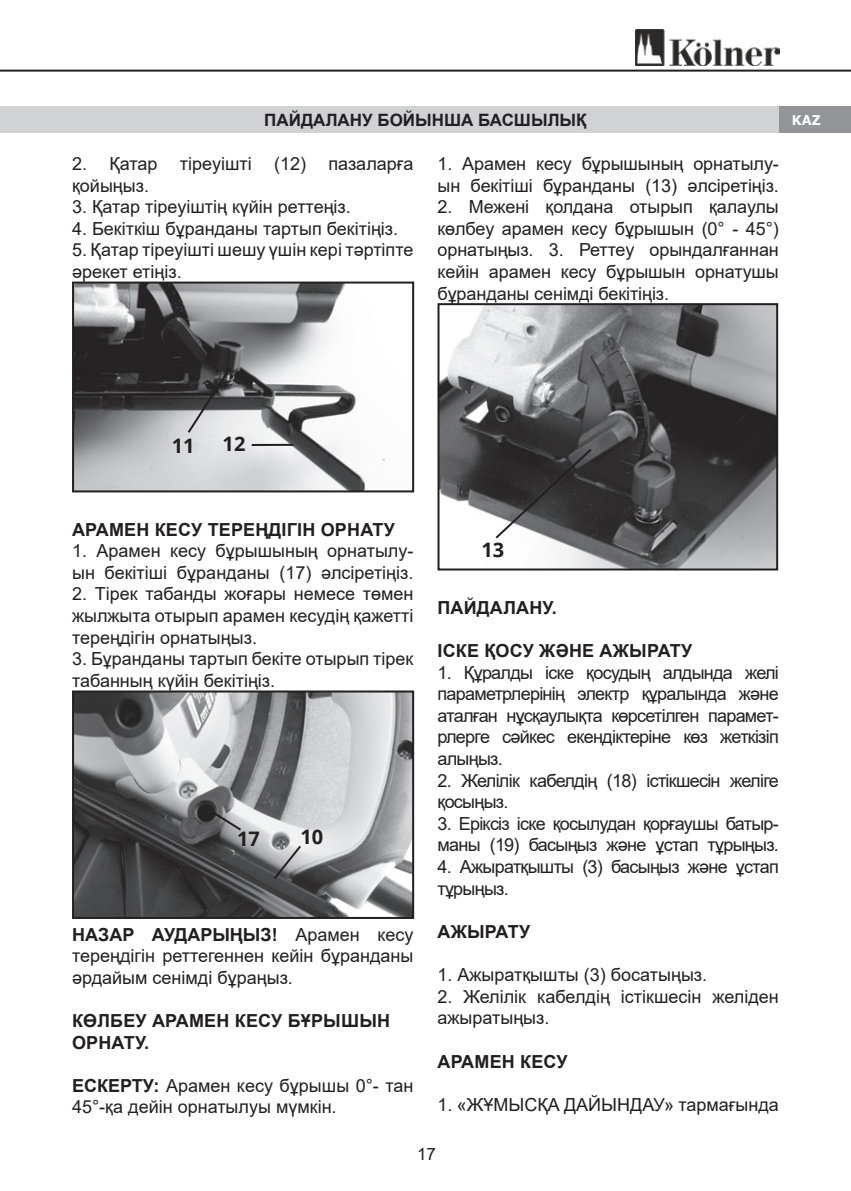
<style>
.page{position:relative;width:851px;height:1191px;background:#fff}
.page>*{position:absolute;margin:0;border:0;box-sizing:border-box;transform-origin:0 0}
.t1{font:700 20px "Open Sans";color:#231f20}
.t2{font:18px/21.6px "Arial";color:#231f20}
.t3{font:18px/21.6px "Arial";letter-spacing:-.04em;color:#231f20}
.t4{font:700 18px/21.6px "Arial";letter-spacing:.01em;color:#231f20}
.t5{font:700 17px "Arial";color:#231f20}
.t6{font:17px "Arial";color:#231f20}
.t7{font:700 13.6px "Verdana";color:#fff;scale:.95 1}
.s1{font-weight:700}
</style>
<div class="page">
<div style="left:0;top:107px;width:850px;height:26px;background:#d1d2d4"></div>
<hr style="left:0;top:70px;width:850px;height:2px;background:#231f20">
<img style="left:635px;top:29px;width:144px;height:36px">
<div style="left:778px;top:107px;width:72px;height:26px;background:#939598"></div>
<img style="left:75px;top:284px;width:310px;height:205px">
<div style="left:72px;top:281px;width:342px;height:211px;border:2px solid #231f20"></div>
<svg style="left:186px;top:365px;width:47px;height:70px"></svg>
<hr style="left:252px;top:444px;width:41px;height:2px;background:#231f20">
<img style="left:75px;top:693px;width:336px;height:223px">
<div style="left:72px;top:690px;width:342px;height:229px;border:2px solid #231f20"></div>
<svg style="left:212px;top:810px;width:31px;height:22px"></svg>
<svg style="left:272px;top:843px;width:31px;height:38px"></svg>
<img style="left:440px;top:306px;width:335px;height:261px">
<div style="left:437px;top:303px;width:341px;height:267px;border:2px solid #231f20"></div>
<svg style="left:493px;top:446px;width:100px;height:94px"></svg>
<p class="t5" style="left:264px;top:108px;width:324px">ПАЙДАЛАНУ БОЙЫНША БАСШЫЛЫҚ</p>
<p class="t7" style="left:791px;top:110px;width:32px">KAZ</p>
<p class="t2" style="left:72px;top:153px;width:343px">2. Қатар тіреуішті (12) пазаларға қойыңыз.</p>
<p class="t2" style="left:72px;top:196px;width:280px">3. Қатар тіреуіштің күйін реттеңіз.</p>
<p class="t2" style="left:72px;top:217px;width:327px">4. Бекіткіш бұранданы тартып бекітіңіз.</p>
<p class="t2" style="left:72px;top:239px;width:343px">5. Қатар тіреуішті шешу үшін кері тәртіпте әрекет етіңіз.</p>
<p class="t2" style="left:437px;top:153px;width:343px">1. Арамен кесу бұрышының орнатылу&shy;ын бекітіші бұранданы (13) әлсіретіңіз.</p>
<p class="t2" style="left:437px;top:196px;width:343px;text-align:justify">2. Межені қолдана отырып қалаулы көлбеу арамен кесу бұрышын (0° - 45°) орнатыңыз. 3. Реттеу орындалғаннан кейін арамен кесу бұрышын орнатушы бұранданы сенімді бекітіңіз.</p>
<p class="t1" style="left:172px;top:431px;width:24px">11</p>
<p class="t1" style="left:222px;top:430px;width:24px">12</p>
<p class="t4" style="left:72px;top:519px;width:324px">АРАМЕН КЕСУ ТЕРЕҢДІГІН ОРНАТУ</p>
<p class="t2" style="left:72px;top:540px;width:343px">1. Арамен кесу бұрышының орнатылу&shy;ын бекітіші бұранданы (17) әлсіретіңіз.</p>
<p class="t2" style="left:72px;top:583px;width:343px;text-align:justify">2. Тірек табанды жоғары немесе төмен жылжыта отырып арамен кесудің қажетті тереңдігін орнатыңыз.</p>
<p class="t2" style="left:72px;top:648px;width:343px">3. Бұранданы тартып бекіте отырып тірек табанның күйін бекітіңіз.</p>
<p class="t1" style="left:237px;top:824px;width:24px">17</p>
<p class="t1" style="left:300px;top:823px;width:24px">10</p>
<p class="t2" style="left:72px;top:923px;width:343px;text-align:justify"><span class="s1">НАЗАР АУДАРЫҢЫЗ!</span> Арамен кесу тереңдігін реттегеннен кейін бұранданы әрдайым сенімді бұраңыз.</p>
<p class="t4" style="left:72px;top:1010px;width:319px">КӨЛБЕУ АРАМЕН КЕСУ БҰРЫШЫН<br>ОРНАТУ.</p>
<p class="t2" style="left:72px;top:1074px;width:343px"><span class="s1">ЕСКЕРТУ:</span> Арамен кесу бұрышы 0°- тан<br>45°-қа дейін орнатылуы мүмкін.</p>
<p class="t1" style="left:481px;top:536px;width:24px">13</p>
<p class="t4" style="left:437px;top:597px;width:121px">ПАЙДАЛАНУ.</p>
<p class="t4" style="left:437px;top:640px;width:256px">ІСКЕ ҚОСУ ЖӘНЕ АЖЫРАТУ</p>
<p class="t2" style="left:437px;top:661px;width:343px;text-align:justify">1. Құралды іске қосудың алдында желі параметрлерінің электр құралында және аталған нұсқаулықта көрсетілген парамет&shy;рлерге сәйкес екендіктеріне көз жеткізіп алыңыз.</p>
<p class="t3" style="left:437px;top:769px;width:343px">2. Желілік кабелдің (18) істікшесін желіге қосыңыз.</p>
<p class="t3" style="left:437px;top:812px;width:343px">3. Еріксіз іске қосылудан қорғаушы батыр&shy;маны (19) басыңыз және ұстап тұрыңыз.</p>
<p class="t3" style="left:437px;top:855px;width:343px">4. Ажыратқышты (3) басыңыз және ұстап тұрыңыз.</p>
<p class="t4" style="left:437px;top:921px;width:94px">АЖЫРАТУ</p>
<p class="t2" style="left:437px;top:963px;width:271px">1. Ажыратқышты (3) босатыңыз.</p>
<p class="t2" style="left:437px;top:985px;width:343px">2. Желілік кабелдің істікшесін желіден ажыратыңыз.</p>
<p class="t4" style="left:437px;top:1050px;width:132px">АРАМЕН КЕСУ</p>
<p class="t2" style="left:437px;top:1093px;width:343px">1. «ЖҰМЫСҚА ДАЙЫНДАУ» тармағында</p>
<p class="t6" style="left:417px;top:1142px;width:20px">17</p>
</div>
